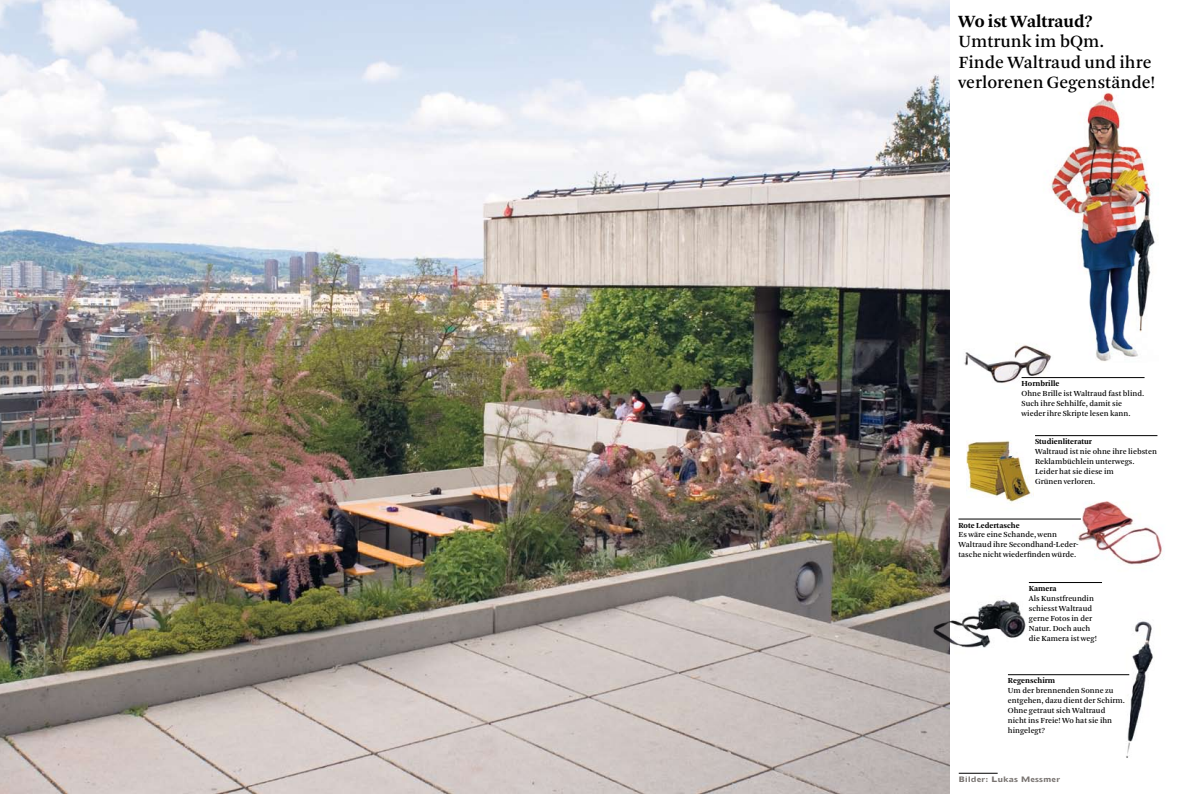
<style>
.page{position:relative;width:1191px;height:794px;background:#fff}
.page>*{position:absolute;margin:0;border:0;box-sizing:border-box;transform-origin:0 0}
.t1{font:18px/20.5px "Arnhem";color:#000}
.t2{font:700 18px "Arnhem";color:#000}
.t3{font:8.1px/9.9px "Arnhem";color:#000}
.t4{font:700 8.1px "Arnhem";color:#000}
.t5{font:700 7px "Doric LT Std";letter-spacing:-.015em;color:#787370}
</style>
<div class="page">
<hr style="left:958px;top:772px;width:39px;height:1px;background:#000">
<img style="left:0;top:0;width:950px;height:794px">
<img style="left:964px;top:343px;width:89px;height:40px">
<img style="left:967px;top:440px;width:66px;height:63px">
<img style="left:1072px;top:501px;width:90px;height:64px">
<img style="left:932px;top:573px;width:94px;height:93px">
<img style="left:1020px;top:92px;width:138px;height:270px">
<img style="left:1079px;top:621px;width:74px;height:137px">
<hr style="left:1021px;top:377px;width:123px;height:1px;background:#000">
<hr style="left:1035px;top:435px;width:122px;height:1px;background:#000">
<hr style="left:958px;top:519px;width:122px;height:1px;background:#000">
<hr style="left:1028px;top:582px;width:74px;height:1px;background:#000">
<hr style="left:1008px;top:674px;width:121px;height:1px;background:#000">
<h1 class="t2" style="left:958px;top:11px;width:136px">Wo ist Waltraud?</h1>
<h1 class="t1" style="left:958px;top:32px;width:198px">Umtrunk im bQm.<br>Finde Waltraud und ihre verlorenen Gegenstände!</h1>
<p class="t4" style="left:1021px;top:379px;width:39px">Hornbrille</p>
<p class="t3" style="left:1021px;top:388px;width:124px">Ohne Brille ist Waltraud fast blind.<br>Such ihre Sehhilfe, damit sie wieder ihre Skripte lesen kann.</p>
<p class="t4" style="left:1035px;top:437px;width:59px">Studienliteratur</p>
<p class="t3" style="left:1035px;top:446px;width:123px">Waltraud ist nie ohne ihre liebsten<br>Reklambüchlein unterwegs.<br>Leider hat sie diese im<br>Grünen verloren.</p>
<p class="t4" style="left:958px;top:520px;width:63px">Rote Ledertasche</p>
<p class="t3" style="left:958px;top:530px;width:122px">Es wäre eine Schande, wenn<br>Waltraud ihre Secondhand-Leder&shy;tasche nicht wiederfinden würde.</p>
<p class="t4" style="left:1028px;top:584px;width:29px">Kamera</p>
<p class="t3" style="left:1028px;top:593px;width:70px">Als Kunstfreundin schiesst Waltraud gerne Fotos in der<br>Natur. Doch auch die Kamera ist weg!</p>
<p class="t4" style="left:1008px;top:676px;width:49px">Regenschirm</p>
<p class="t3" style="left:1008px;top:685px;width:119px">Um der brennenden Sonne zu entgehen, dazu dient der Schirm.<br>Ohne getraut sich Waltraud nicht ins Freie! Wo hat sie ihn hingelegt?</p>
<p class="t5" style="left:958px;top:774px;width:104px">Bilder: Lukas Messmer</p>
</div>
